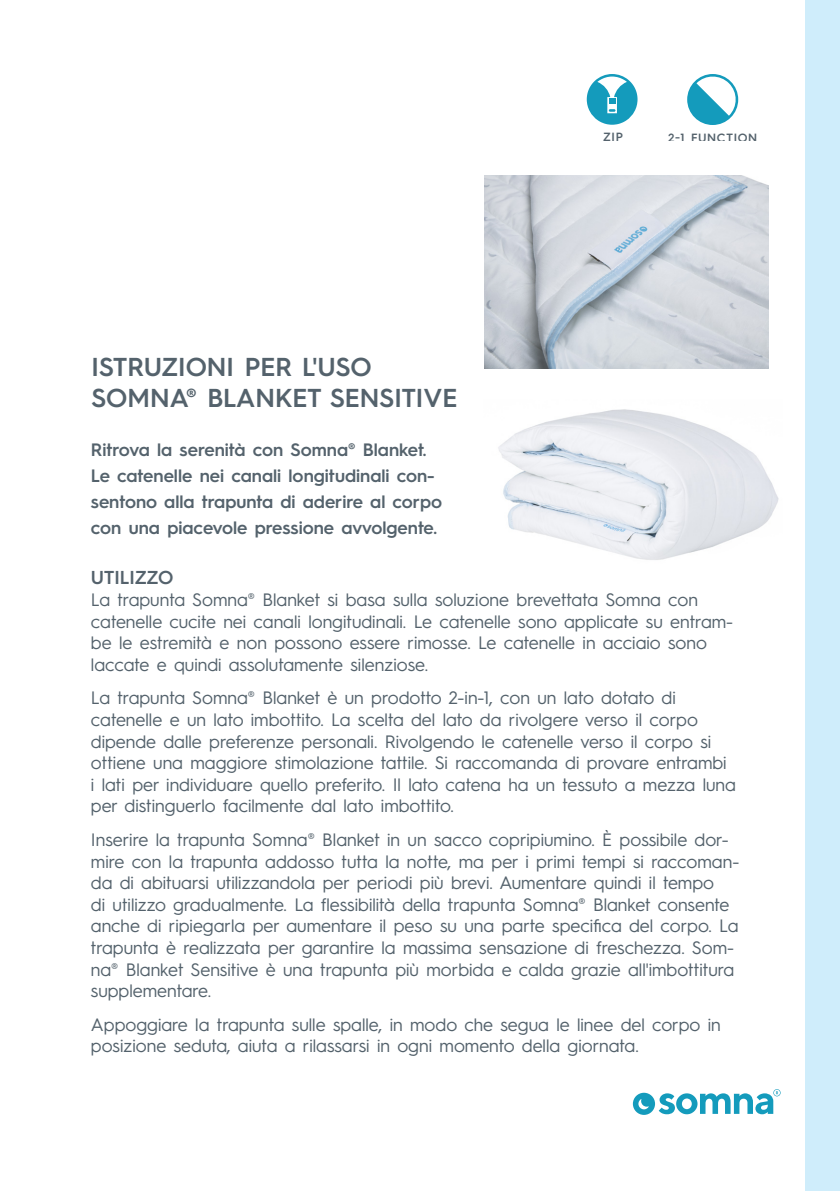
<style>
.page{position:relative;width:840px;height:1191px;background:#fff}
.page>*{position:absolute;margin:0;border:0;box-sizing:border-box;transform-origin:0 0}
.t1{font:600 26px "Hurme Geometric Sans 3";color:#54626c}
.t2{font:600 18.8px "Hurme Geometric Sans 3";color:#54626c}
.t3{font:18px/21.6px "Hurme Geometric Sans 3";color:#54626c}
.t4{font:600 18px/26px "Hurme Geometric Sans 3";color:#54626c}
.t5{font:600 12px "Hurme Geometric Sans 3";letter-spacing:.05em;color:#54626c}
</style>
<div class="page">
<img style="left:484px;top:176px;width:284px;height:193px">
<img style="left:498px;top:409px;width:281px;height:151px">
<div style="left:632px;top:1092px;width:22px;height:22px;background:#149bbc;border-radius:50%"></div>
<svg style="left:638px;top:1099px;width:10px;height:10px"></svg>
<svg style="left:658px;top:1089px;width:122px;height:25px"></svg>
<svg style="left:687px;top:74px;width:50px;height:51px"></svg>
<svg style="left:586px;top:74px;width:51px;height:51px"></svg>
<div style="left:805px;top:0;width:34px;height:1191px;background:#cfedfb"></div>
<p class="t1" style="left:91px;top:349px;width:281px">ISTRUZIONI PER L'USO</p>
<p class="t1" style="left:91px;top:380px;width:367px">SOMNA® BLANKET SENSITIVE</p>
<p class="t4" style="left:91px;top:435px;width:352px">Ritrova la serenità con Somna® Blanket.<br>Le catenelle nei canali longitudinali con&shy;sentono alla trapunta di aderire al corpo con una piacevole pressione avvolgente.</p>
<p class="t5" style="left:602px;top:128px;width:21px">ZIP</p>
<p class="t5" style="left:667px;top:129px;width:90px">2-1 FUNCTION</p>
<p class="t2" style="left:91px;top:564px;width:84px">UTILIZZO</p>
<p class="t3" style="left:91px;top:587px;width:643px">La trapunta Somna® Blanket si basa sulla soluzione brevettata Somna con catenelle cucite nei canali longitudinali. Le catenelle sono applicate su entram&shy;be le estremità e non possono essere rimosse. Le catenelle in acciaio sono laccate e quindi assolutamente silenziose.</p>
<p class="t3" style="left:91px;top:686px;width:646px">La trapunta Somna® Blanket è un prodotto 2-in-1, con un lato dotato di catenelle e un lato imbottito. La scelta del lato da rivolgere verso il corpo dipende dalle preferenze personali. Rivolgendo le catenelle verso il corpo si ottiene una maggiore stimolazione tattile. Si raccomanda di provare entrambi<br>i lati per individuare quello preferito. Il lato catena ha un tessuto a mezza luna per distinguerlo facilmente dal lato imbottito.</p>
<p class="t3" style="left:91px;top:827px;width:649px">Inserire la trapunta Somna® Blanket in un sacco copripiumino. È possibile dor&shy;mire con la trapunta addosso tutta la notte, ma per i primi tempi si raccoman&shy;da di abituarsi utilizzandola per periodi più brevi. Aumentare quindi il tempo<br>di utilizzo gradualmente. La flessibilità della trapunta Somna® Blanket consente anche di ripiegarla per aumentare il peso su una parte specifica del corpo. La trapunta è realizzata per garantire la massima sensazione di freschezza. Som&shy;na® Blanket Sensitive è una trapunta più morbida e calda grazie all'imbottitura supplementare.</p>
<p class="t3" style="left:91px;top:1012px;width:631px">Appoggiare la trapunta sulle spalle, in modo che segua le linee del corpo in posizione seduta, aiuta a rilassarsi in ogni momento della giornata.</p>
</div>
